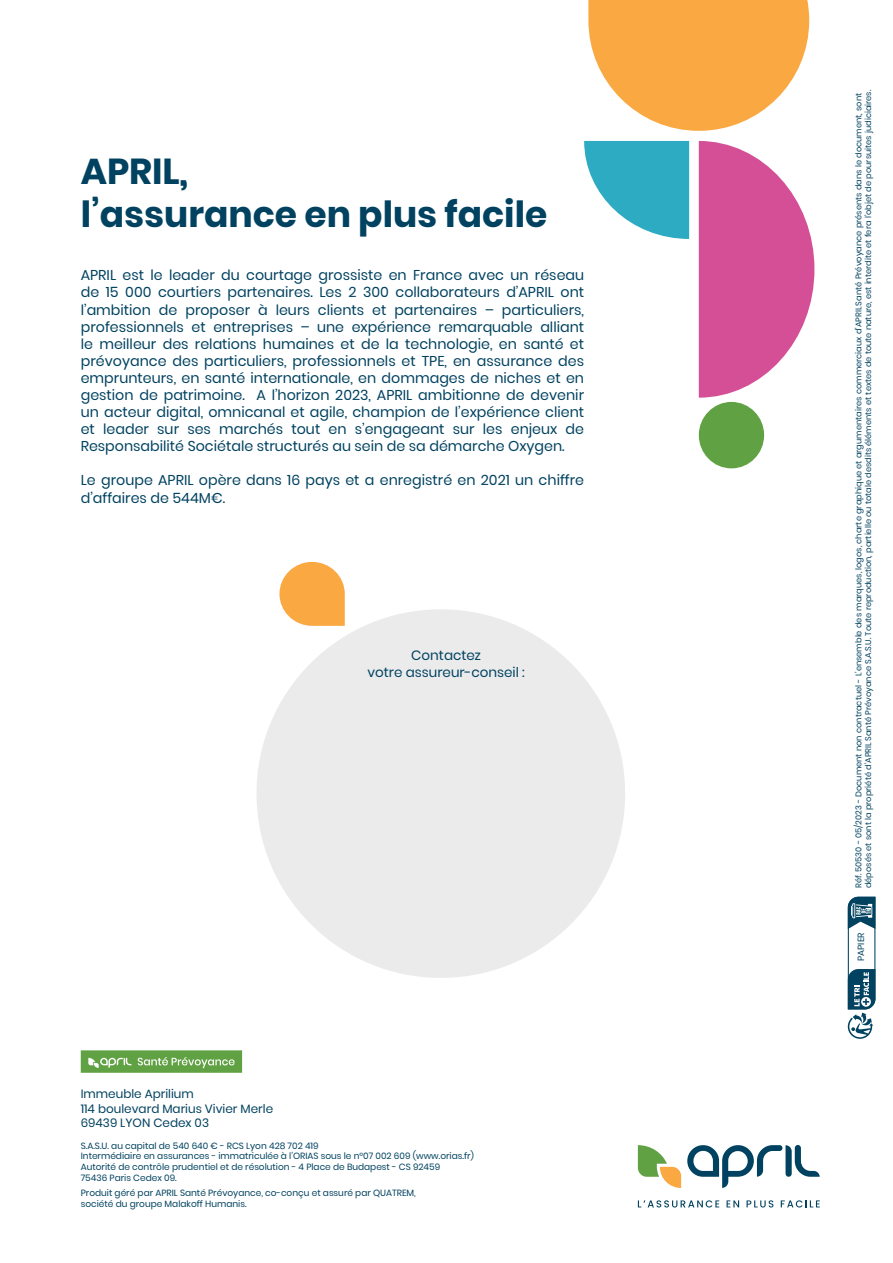
<style>
.page{position:relative;width:893px;height:1263px;background:#fff}
.page>*{position:absolute;margin:0;border:0;box-sizing:border-box;transform-origin:0 0}
.t1{font:700 36px "Poppins";color:#004260}
.t2{font:14.25px/17.1px "Poppins";color:#004260;text-align:justify}
.t3{font:13.5px "Poppins";color:#004260}
.t4{font:12px/14.4px "Poppins";color:#004260}
.t5{font:9px/10.8px "Poppins";color:#004260}
.t6{font:8.25px/9.9px "Poppins";color:#004260}
</style>
<div class="page">
<svg style="left:638px;top:1200px;width:81px;height:7px"></svg>
<svg style="left:726px;top:1200px;width:13px;height:7px"></svg>
<svg style="left:747px;top:1200px;width:26px;height:7px"></svg>
<svg style="left:781px;top:1200px;width:39px;height:7px"></svg>
<svg style="left:638px;top:1145px;width:43px;height:43px"></svg>
<svg style="left:687px;top:1145px;width:133px;height:43px"></svg>
<div style="left:81px;top:1050px;width:161px;height:23px;background:#60a243"></div>
<svg style="left:138px;top:1057px;width:97px;height:11px"></svg>
<svg style="left:88px;top:1058px;width:44px;height:10px"></svg>
<svg style="left:279px;top:562px;width:66px;height:64px"></svg>
<div style="left:256px;top:609px;width:369px;height:369px;background:#ebebec;border-radius:50%"></div>
<svg style="left:588px;top:0;width:221px;height:131px"></svg>
<svg style="left:584px;top:141px;width:105px;height:98px"></svg>
<svg style="left:699px;top:141px;width:115px;height:257px"></svg>
<div style="left:699px;top:402px;width:65px;height:66px;background:#60a243;border-radius:50%"></div>
<svg style="left:848px;top:897px;width:27px;height:142px"></svg>
<p class="t1" style="left:81px;top:150px;width:109px">APRIL,</p>
<p class="t1" style="left:81px;top:194px;width:468px">l’assurance en plus facile</p>
<p class="t2" style="left:81px;top:267px;width:505px">APRIL est le leader du courtage grossiste en France avec un réseau de 15 000 courtiers partenaires. Les 2 300 collaborateurs d’APRIL ont l’ambition de proposer à leurs clients et partenaires – particuliers, professionnels et entreprises – une expérience remarquable alliant le meilleur des relations humaines et de la technologie, en santé et prévoyance des particuliers, professionnels et TPE, en assurance des emprunteurs, en santé internationale, en dommages de niches et en gestion de patrimoine. A l’horizon 2023, APRIL ambitionne de devenir un acteur digital, omnicanal et agile, champion de l’expérience client et leader sur ses marchés tout en s’engageant sur les enjeux de Responsabilité Sociétale structurés au sein de sa démarche Oxygen.</p>
<p class="t2" style="left:81px;top:472px;width:505px">Le groupe APRIL opère dans 16 pays et a enregistré en 2021 un chiffre d’affaires de 544M€.</p>
<p class="t3" style="left:411px;top:648px;width:71px">Contactez</p>
<p class="t3" style="left:367px;top:664px;width:159px">votre assureur-conseil :</p>
<p class="t4" style="left:81px;top:1087px;width:194px">Immeuble Aprilium<br>114 boulevard Marius Vivier Merle</p>
<p class="t4" style="left:81px;top:1116px;width:130px">69439 LYON Cedex 03</p>
<p class="t5" style="left:81px;top:1140px;width:239px">S.A.S.U. au capital de 540 640 € - RCS Lyon 428 702 419</p>
<p class="t5" style="left:81px;top:1151px;width:395px">Intermédiaire en assurances - immatriculée à l’ORIAS sous le n°07 002 609 (www.orias.fr)</p>
<p class="t5" style="left:81px;top:1162px;width:361px">Autorité de contrôle prudentiel et de résolution - 4 Place de Budapest - CS 92459<br>75436 Paris Cedex 09.</p>
<p class="t5" style="left:81px;top:1187px;width:337px">Produit géré par APRIL Santé Prévoyance, co-conçu et assuré par QUATREM, société du groupe Malakoff Humanis.</p>
<p class="t6" style="left:854px;top:888px;width:800px;rotate:-90deg">Réf. 50530 - 05/2023 - Document non contractuel - L’ensemble des marques, logos, charte graphique et argumentaires commerciaux d’APRIL Santé Prévoyance présents dans le document, sont déposés et sont la propriété d’APRIL Santé Prévoyance S.A.S.U. Toute reproduction, partielle ou totale desdits éléments et textes de toute nature, est interdite et fera l’objet de poursuites judiciaires.</p>
<p class="t5" style="left:856px;top:961px;width:30px;rotate:-90deg">PAPIER</p>
</div>
